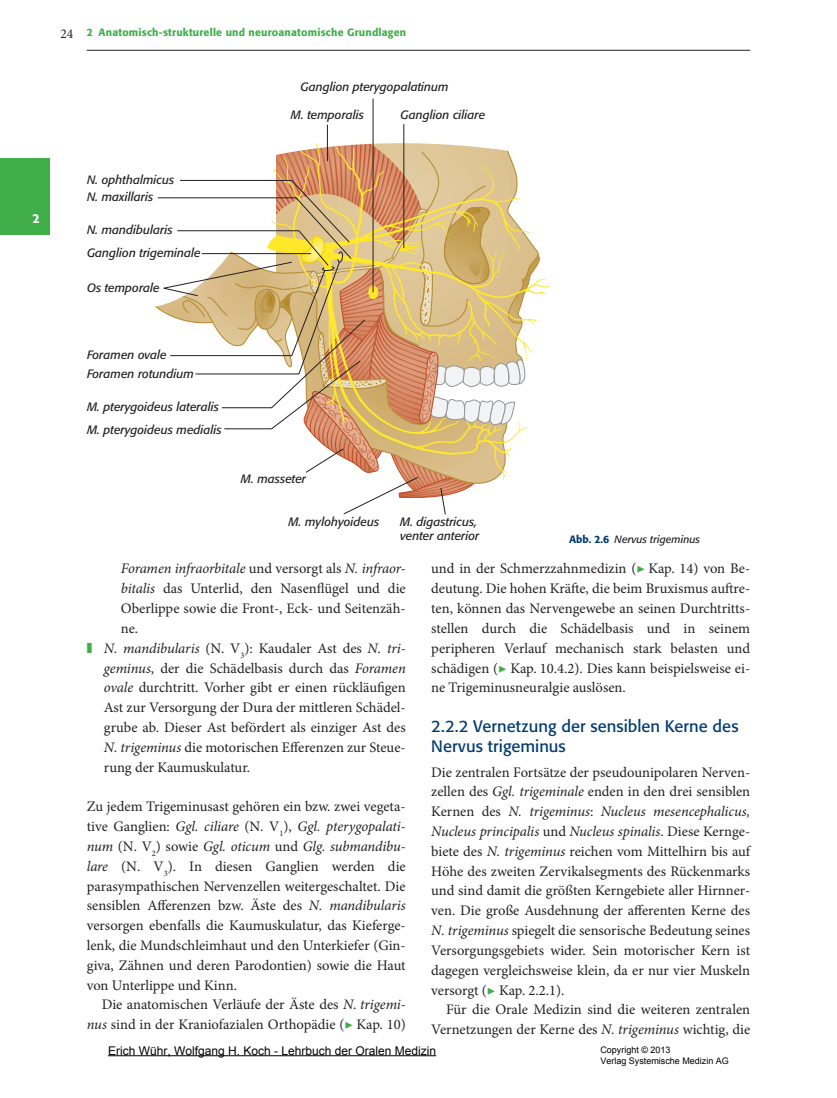
<style>
.page{position:relative;width:837px;height:1098px;background:#fff}
.page>*{position:absolute;margin:0;border:0;box-sizing:border-box;transform-origin:0 0}
.t1{font:16.5px/19.8px "Formata";letter-spacing:.005em;color:#003a6f}
.t2{font:14.55px/19.8px "Minion Pro";color:#231f20;text-align:justify}
.t3{font:italic 14.55px "Minion Pro";letter-spacing:-.01em;color:#231f20}
.t4{font:500 12.75px "Formata";color:#fff}
.t5{font:italic 12px/14.4px "Formata";color:#231f20}
.t6{font:12px "Arial";color:#000}
.t7{font:500 10.5px "Formata";letter-spacing:.02em;color:#40ae49}
.t8{font:italic 10.5px "Formata";color:#231f20}
.t9{font:9px/10.8px "Arial";color:#000}
.s1{font-family:"Minion Pro";font-weight:400;font-size:13.5px;color:#231f20}
.s2{font-weight:500;font-style:normal;color:#003a6f}
.s3{font-style:normal}
.s4{font-style:italic}
.s5{color:#40ae49}
</style>
<div class="page">
<hr style="left:87px;top:50px;width:663px;height:1px;background:#231f20">
<div style="left:0;top:158px;width:50px;height:76px;background:#40ae49"></div>
<svg style="left:154px;top:98px;width:395px;height:417px"></svg>
<hr style="left:108px;top:1055px;width:328px;height:1px;background:#000">
<p class="t4" style="left:33px;top:210px;width:9px">2</p>
<p class="t7" style="left:60px;top:26px;width:347px"><span class="s1">24</span> 2 Anatomisch-strukturelle und neuroanatomische Grundlagen</p>
<p class="t5" style="left:300px;top:80px;width:150px">Ganglion pterygopalatinum</p>
<p class="t5" style="left:87px;top:173px;width:89px">N. ophthalmicus</p>
<p class="t5" style="left:87px;top:190px;width:68px">N. maxillaris</p>
<p class="t5" style="left:87px;top:223px;width:87px">N. mandibularis</p>
<p class="t5" style="left:87px;top:246px;width:115px">Ganglion trigeminale</p>
<p class="t5" style="left:87px;top:281px;width:74px">Os temporale</p>
<p class="t5" style="left:291px;top:108px;width:75px">M. temporalis</p>
<p class="t5" style="left:400px;top:108px;width:86px">Ganglion ciliare</p>
<p class="t5" style="left:87px;top:347px;width:81px">Foramen ovale</p>
<p class="t5" style="left:87px;top:366px;width:108px">Foramen rotundium</p>
<p class="t5" style="left:87px;top:400px;width:133px">M. pterygoideus lateralis</p>
<p class="t5" style="left:87px;top:422px;width:136px">M. pterygoideus medialis</p>
<p class="t5" style="left:241px;top:472px;width:67px">M. masseter</p>
<p class="t5" style="left:289px;top:514px;width:92px">M. mylohyoideus</p>
<p class="t5" style="left:400px;top:514px;width:81px">M. digastricus, venter anterior</p>
<p class="t8" style="left:569px;top:533px;width:133px"><span class="s2">Abb. 2.6</span> Nervus trigeminus</p>
<p class="t3" style="left:121px;top:558px;width:286px">Foramen infraorbitale <span class="s3">und versorgt als</span> N. infraor-</p>
<p class="t2" style="left:121px;top:578px;width:286px"><span class="s4">bitalis</span> das Unterlid, den Nasenflügel und die</p>
<p class="t2" style="left:121px;top:598px;width:286px">Oberlippe sowie die Front-, Eck- und Seitenzäh-</p>
<p class="t2" style="left:121px;top:618px;width:19px">ne.</p>
<p class="t3" style="left:87px;top:638px;width:320px"><span class="s5">❚</span> N. mandibularis <span class="s3">(N. V</span><sub>3</sub><span class="s3">): Kaudaler Ast des</span> N. tri-</p>
<p class="t2" style="left:104px;top:657px;width:303px"><span class="s4">geminus</span>, der die Schädelbasis durch das <span class="s4">Foramen</span></p>
<p class="t2" style="left:104px;top:677px;width:303px"><span class="s4">ovale</span> durchtritt. Vorher gibt er einen rückläufigen</p>
<p class="t2" style="left:104px;top:697px;width:303px">Ast zur Versorgung der Dura der mittleren Schädel-</p>
<p class="t2" style="left:104px;top:717px;width:303px">grube ab. Dieser Ast befördert als einziger Ast des</p>
<p class="t2" style="left:104px;top:737px;width:303px"><span class="s4">N. trigeminus</span> die motorischen Efferenzen zur Steue-</p>
<p class="t2" style="left:104px;top:756px;width:148px">rung der Kaumuskulatur.</p>
<p class="t2" style="left:87px;top:796px;width:320px">Zu jedem Trigeminusast gehören ein bzw. zwei vegeta-</p>
<p class="t3" style="left:87px;top:816px;width:320px"><span class="s3">tive Ganglien:</span> Ggl. ciliare <span class="s3">(N. V</span><sub>1</sub><span class="s3">),</span> Ggl. pterygopalati-</p>
<p class="t3" style="left:87px;top:836px;width:320px">num <span class="s3">(N. V</span><sub>2</sub><span class="s3">) sowie</span> Ggl. oticum <span class="s3">und</span> Glg. submandibu-</p>
<p class="t2" style="left:87px;top:855px;width:320px"><span class="s4">lare</span> (N. V<sub>3</sub>). In diesen Ganglien werden die</p>
<p class="t2" style="left:87px;top:875px;width:320px">parasympathischen Nervenzellen weitergeschaltet. Die</p>
<p class="t2" style="left:87px;top:895px;width:320px">sensiblen Afferenzen bzw. Äste des <span class="s4">N. mandibularis</span></p>
<p class="t2" style="left:87px;top:915px;width:320px">versorgen ebenfalls die Kaumuskulatur, das Kieferge-</p>
<p class="t2" style="left:87px;top:935px;width:320px">lenk, die Mundschleimhaut und den Unterkiefer (Gin-</p>
<p class="t2" style="left:87px;top:954px;width:320px">giva, Zähnen und deren Parodontien) sowie die Haut</p>
<p class="t2" style="left:87px;top:974px;width:152px">von Unterlippe und Kinn.</p>
<p class="t2" style="left:102px;top:994px;width:306px">Die anatomischen Verläufe der Äste des <span class="s4">N. trigemi-</span></p>
<p class="t2" style="left:87px;top:1014px;width:320px"><span class="s4">nus</span> sind in der Kraniofazialen Orthopädie (<span class="s5">▶</span> Kap. 10)</p>
<p class="t2" style="left:431px;top:558px;width:320px">und in der Schmerzzahnmedizin (<span class="s5">▶</span> Kap. 14) von Be&shy;deutung. Die hohen Kräfte, die beim Bruxismus auftre&shy;ten, können das Nervengewebe an seinen Durchtritts&shy;stellen durch die Schädelbasis und in seinem peripheren Verlauf mechanisch stark belasten und schädigen (<span class="s5">▶</span> Kap. 10.4.2). Dies kann beispielsweise ei&shy;ne Trigeminusneuralgie auslösen.</p>
<p class="t1" style="left:431px;top:716px;width:309px">2.2.2 Vernetzung der sensiblen Kerne des<br>Nervus trigeminus</p>
<p class="t2" style="left:431px;top:761px;width:320px">Die zentralen Fortsätze der pseudounipolaren Nerven-</p>
<p class="t2" style="left:431px;top:781px;width:320px">zellen des <span class="s4">Ggl. trigeminale</span> enden in den drei sensiblen</p>
<p class="t3" style="left:431px;top:801px;width:320px"><span class="s3">Kernen des</span> N. trigeminus<span class="s3">:</span> Nucleus mesencephalicus,</p>
<p class="t3" style="left:431px;top:821px;width:320px">Nucleus principalis <span class="s3">und</span> Nucleus spinalis<span class="s3">. Diese Kernge-</span></p>
<p class="t2" style="left:431px;top:841px;width:320px">biete des <span class="s4">N. trigeminus</span> reichen vom Mittelhirn bis auf</p>
<p class="t2" style="left:431px;top:860px;width:320px">Höhe des zweiten Zervikalsegments des Rückenmarks</p>
<p class="t2" style="left:431px;top:880px;width:320px">und sind damit die größten Kerngebiete aller Hirnner-</p>
<p class="t2" style="left:431px;top:900px;width:320px">ven. Die große Ausdehnung der afferenten Kerne des</p>
<p class="t2" style="left:431px;top:920px;width:320px"><span class="s4">N. trigeminus</span> spiegelt die sensorische Bedeutung seines</p>
<p class="t2" style="left:431px;top:940px;width:320px">Versorgungsgebiets wider. Sein motorischer Kern ist</p>
<p class="t2" style="left:431px;top:959px;width:320px">dagegen vergleichsweise klein, da er nur vier Muskeln</p>
<p class="t2" style="left:431px;top:979px;width:135px">versorgt (<span class="s5">▶</span> Kap. 2.2.1).</p>
<p class="t2" style="left:446px;top:999px;width:305px">Für die Orale Medizin sind die weiteren zentralen</p>
<p class="t2" style="left:431px;top:1019px;width:320px">Vernetzungen der Kerne des <span class="s4">N. trigeminus</span> wichtig, die</p>
<p class="t6" style="left:108px;top:1042px;width:330px">Erich Wühr, Wolfgang H. Koch - Lehrbuch der Oralen Medizin</p>
<p class="t9" style="left:600px;top:1044px;width:130px">Copyright © 2013<br>Verlag Systemische Medizin AG</p>
</div>
